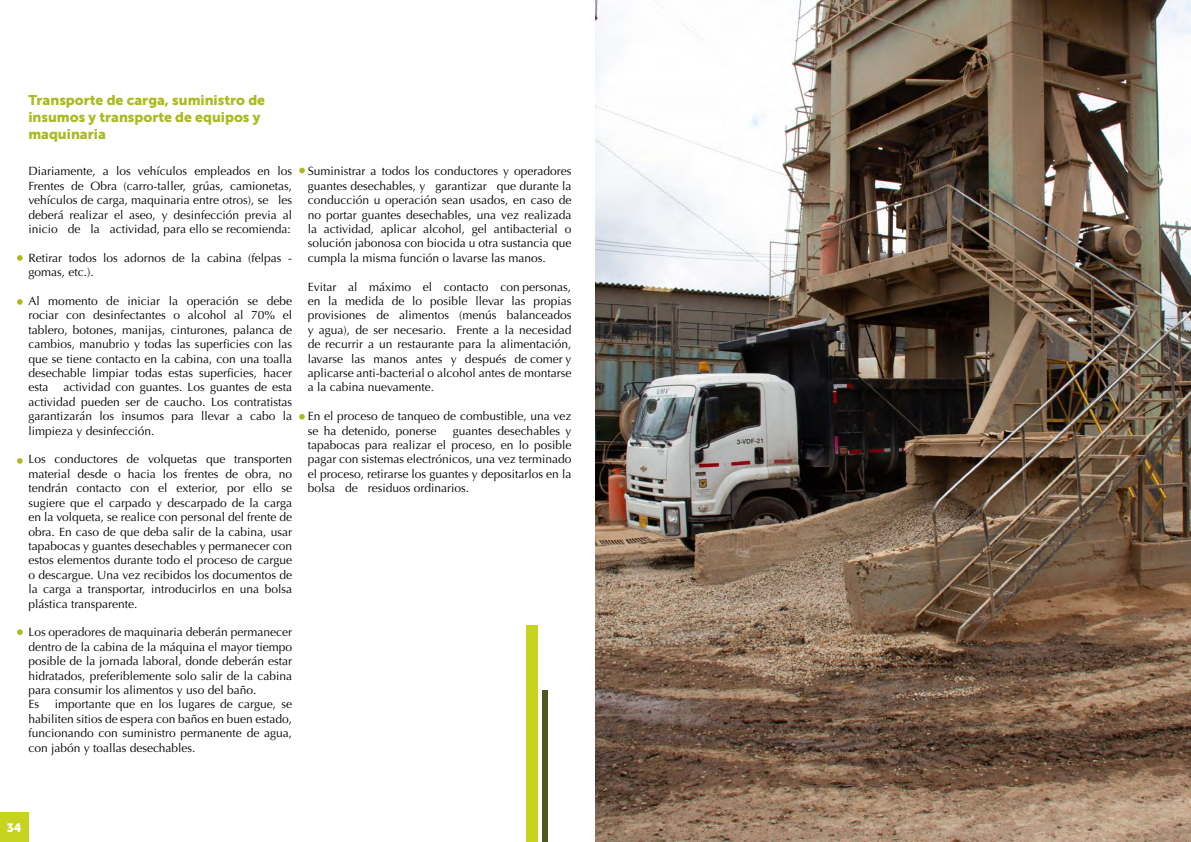
<style>
.page{position:relative;width:1191px;height:842px;background:#fff}
.page>*{position:absolute;margin:0;border:0;box-sizing:border-box;transform-origin:0 0}
.t1{font:14px/16.8px "Museo Sans 900";color:#abba1f}
.t2{font:12px/14.4px "Optima";color:#000;text-align:justify}
.t3{font:12px "Museo Sans 900";color:#fff}
</style>
<div class="page">
<div style="left:0;top:812px;width:28px;height:30px;background:#c7d41f"></div>
<svg style="left:17px;top:255px;width:6px;height:6px"></svg>
<svg style="left:17px;top:299px;width:6px;height:6px"></svg>
<svg style="left:17px;top:458px;width:6px;height:6px"></svg>
<svg style="left:17px;top:629px;width:6px;height:6px"></svg>
<svg style="left:299px;top:168px;width:6px;height:5px"></svg>
<svg style="left:299px;top:414px;width:6px;height:6px"></svg>
<div style="left:527px;top:625px;width:11px;height:217px;background:#c7d41f"></div>
<div style="left:542px;top:690px;width:6px;height:152px;background:#4f5721"></div>
<img style="left:595px;top:0;width:596px;height:842px">
<p class="t1" style="left:28px;top:92px;width:238px">Transporte de carga, suministro de insumos y transporte de equipos y maquinaria</p>
<p class="t2" style="left:28px;top:164px;width:265px">Diariamente, a los vehículos empleados en los Frentes de Obra (carro-taller, grúas, camionetas, vehículos de carga, maquinaria entre otros), se les deberá realizar el aseo, y desinfección previa al inicio de la actividad, para ello se recomienda:</p>
<p class="t2" style="left:28px;top:251px;width:265px">Retirar todos los adornos de la cabina (felpas - gomas, etc.).</p>
<p class="t2" style="left:28px;top:294px;width:265px">Al momento de iniciar la operación se debe rociar con desinfectantes o alcohol al 70% el tablero, botones, manijas, cinturones, palanca de cambios, manubrio y todas las superficies con las que se tiene contacto en la cabina, con una toalla desechable limpiar todas estas superficies, hacer esta</p>
<p class="t2" style="left:28px;top:380px;width:265px;text-indent:35px">actividad con guantes. Los guantes de esta actividad pueden ser de caucho. Los contratistas garantizarán los insumos para llevar a cabo la limpieza y desinfección.</p>
<p class="t2" style="left:28px;top:452px;width:265px">Los conductores de volquetas que transporten material desde o hacia los frentes de obra, no tendrán contacto con el exterior, por ello se sugiere que el carpado y descarpado de la carga en la volqueta, se realice con personal del frente de obra. En caso de que deba salir de la cabina, usar tapabocas y guantes desechables y permanecer con estos elementos durante todo el proceso de cargue o descargue. Una vez recibidos los documentos de la carga a transportar, introducirlos en una bolsa plástica transparente.</p>
<p class="t2" style="left:28px;top:625px;width:265px;text-align:left">Los operadores de maquinaria deberán permanecer dentro de la cabina de la máquina el mayor tiempo posible de la jornada laboral, donde deberán estar hidratados, preferiblemente solo salir de la cabina para consumir los alimentos y uso del baño.<br>Es</p>
<p class="t2" style="left:28px;top:697px;width:265px;text-indent:26px">importante que en los lugares de cargue, se habiliten sitios de espera con baños en buen estado, funcionando con suministro permanente de agua, con jabón y toallas desechables.</p>
<p class="t2" style="left:308px;top:164px;width:265px">Suministrar a todos los conductores y operadores guantes desechables, y garantizar que durante la conducción u operación sean usados, en caso de no portar guantes desechables, una vez realizada la actividad, aplicar alcohol, gel antibacterial o solución jabonosa con biocida u otra sustancia que cumpla la misma función o lavarse las manos.</p>
<p class="t2" style="left:308px;top:280px;width:265px">Evitar al máximo el contacto con personas, en la medida de lo posible llevar las propias provisiones de alimentos (menús balanceados y agua), de ser necesario. Frente a la necesidad de recurrir a un restaurante para la alimentación, lavarse las manos antes y después de comer y aplicarse anti-bacterial o alcohol antes de montarse a la cabina nuevamente.</p>
<p class="t2" style="left:308px;top:409px;width:265px">En el proceso de tanqueo de combustible, una vez se ha detenido, ponerse</p>
<p class="t2" style="left:308px;top:424px;width:265px;text-indent:145px">guantes desechables y tapabocas para realizar el proceso, en lo posible pagar con sistemas electrónicos, una vez terminado el proceso, retirarse los guantes y depositarlos en la bolsa de residuos ordinarios.</p>
<p class="t3" style="left:7px;top:820px;width:16px">34</p>
</div>
